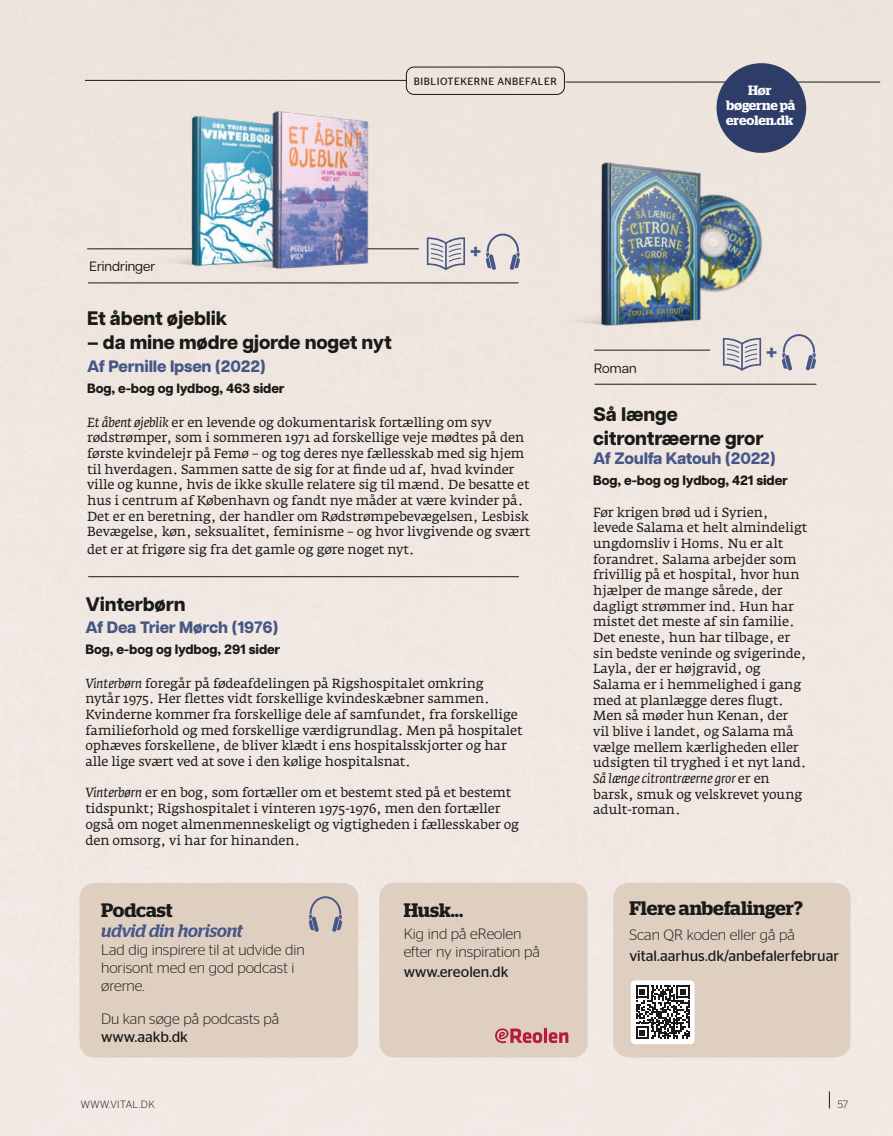
<style>
.page{position:relative;width:893px;height:1136px;background:#fff}
.page>*{position:absolute;margin:0;border:0;box-sizing:border-box;transform-origin:0 0}
.t1{font:800 19.5px/24px "Articulat CF";letter-spacing:-.01em;color:#1a1a18}
.t2{font:600 19.5px "Stag";color:#1a1a18}
.t3{font:700 19.5px "Articulat CF";color:#465687}
.t4{font:italic 500 18px "Stag";color:#465687}
.t5{font:800 16.5px "Articulat CF";letter-spacing:-.01em;color:#465687}
.t6{font:300 15px/18px "Stag Sans";color:#1a1a18}
.t7{font:15px/21px "Stag Sans Book 4";color:#1a1a18}
.t8{font:800 13.5px "Articulat CF";letter-spacing:-.01em;color:#1a1a18}
.t9{font:600 13.5px/15px "Stag";letter-spacing:-.005em;color:#fff;text-align:center}
.t10{font:13.5px "Articulat CF";color:#1a1a18}
.t11{font:13.05px/15.6px "Fedra Serif A Std";letter-spacing:-.01em;color:#1a1a18}
.t12{font:10.5px "Stag Sans Book 4";letter-spacing:.05em;color:#1a1a18}
.t13{font:10.5px "Stag Sans Light 7";letter-spacing:.05em;color:#1a1a18}
.t14{font:300 10.5px "Stag Sans";color:#1a1a18}
.s1{font-style:italic}
.s2{font-family:"Stag Sans Book 4";font-weight:400}
.s3{font-family:"Stag Sans";font-weight:300}
</style>
<div class="page">
<div style="left:0;top:0;width:893px;height:1135px;background:#f0e7e2"></div>
<div style="left:80px;top:882px;width:278px;height:175px;background:#decfc1;border-radius:15px"></div>
<hr style="left:85px;top:80px;width:321px;height:1px;background:#1a1a18">
<hr style="left:566px;top:82px;width:314px;height:1px;background:#1a1a18">
<div style="left:406px;top:67px;width:159px;height:28px;border:1px solid #1a1a18;border-radius:8px"></div>
<div style="left:613px;top:882px;width:237px;height:175px;background:#decfc1"></div>
<div style="left:379px;top:882px;width:209px;height:175px;background:#decfc1;border-radius:15px"></div>
<hr style="left:88px;top:282px;width:431px;height:1px;background:#1a1a18">
<hr style="left:87px;top:248px;width:332px;height:1px;background:#1a1a18">
<hr style="left:595px;top:384px;width:221px;height:1px;background:#1a1a18">
<hr style="left:594px;top:350px;width:116px;height:1px;background:#1a1a18">
<hr style="left:88px;top:576px;width:431px;height:1px;background:#1a1a18">
<img style="left:578px;top:142px;width:262px;height:206px">
<img style="left:554px;top:159px;width:157px;height:178px">
<img style="left:149px;top:113px;width:78px;height:173px">
<svg style="left:427px;top:237px;width:38px;height:33px"></svg>
<svg style="left:486px;top:233px;width:34px;height:37px"></svg>
<svg style="left:723px;top:338px;width:38px;height:33px"></svg>
<svg style="left:782px;top:334px;width:34px;height:36px"></svg>
<img style="left:227px;top:108px;width:151px;height:181px">
<div style="left:716px;top:63px;width:90px;height:90px;background:#2e3c68;border-radius:50%"></div>
<svg style="left:309px;top:896px;width:33px;height:35px"></svg>
<svg style="left:495px;top:1027px;width:73px;height:16px"></svg>
<div style="left:631px;top:980px;width:63px;height:64px;background:#fff;border-radius:4px"></div>
<svg style="left:636px;top:985px;width:53px;height:53px"></svg>
<svg style="left:829px;top:1091px;width:1px;height:17px"></svg>
<p class="t12" style="left:414px;top:75px;width:144px">BIBLIOTEKERNE ANBEFALER</p>
<p class="t9" style="left:726px;top:83px;width:71px">Hør bøgerne på ereolen.dk</p>
<h1 class="t3" style="left:470px;top:236px;width:13px">+</h1>
<p class="t10" style="left:90px;top:257px;width:67px">Erindringer</p>
<h3 class="t1" style="left:87px;top:306px;width:142px">Et åbent øjeblik</h3>
<h3 class="t1" style="left:87px;top:330px;width:306px">– da mine mødre gjorde noget nyt</h3>
<p class="t5" style="left:87px;top:354px;width:180px">Af Pernille Ipsen (2022)</p>
<p class="t8" style="left:87px;top:378px;width:199px">Bog, e-bog og lydbog, 463 sider</p>
<p class="t11" style="left:87px;top:414px;width:445px"><span class="s1">Et åbent øjeblik</span> er en levende og dokumentarisk fortælling om syv rødstrømper, som i sommeren 1971 ad forskellige veje mødtes på den første kvindelejr på Femø – og tog deres nye fællesskab med sig hjem til hverdagen. Sammen satte de sig for at finde ud af, hvad kvinder ville og kunne, hvis de ikke skulle relatere sig til mænd. De besatte et hus i centrum af København og fandt nye måder at være kvinder på.<br>Det er en beretning, der handler om Rødstrømpebevægelsen, Lesbisk Bevægelse, køn, seksualitet, feminisme – og hvor livgivende og svært</p>
<p class="t11" style="left:87px;top:542px;width:329px">det er at frigøre sig fra det gamle og gøre noget nyt.</p>
<h3 class="t1" style="left:85px;top:591px;width:102px">Vinterbørn</h3>
<p class="t5" style="left:85px;top:615px;width:194px">Af Dea Trier Mørch (1976)</p>
<p class="t8" style="left:85px;top:639px;width:196px">Bog, e-bog og lydbog, 291 sider</p>
<p class="t11" style="left:85px;top:675px;width:439px"><span class="s1">Vinterbørn</span> foregår på fødeafdelingen på Rigshospitalet omkring<br>nytår 1975. Her flettes vidt forskellige kvindeskæbner sammen.<br>Kvinderne kommer fra forskellige dele af samfundet, fra forskellige familieforhold og med forskellige værdigrundlag. Men på hospitalet ophæves forskellene, de bliver klædt i ens hospitalsskjorter og har alle lige svært ved at sove i den kølige hospitalsnat.</p>
<p class="t11" style="left:85px;top:785px;width:435px"><span class="s1">Vinterbørn</span> er en bog, som fortæller om et bestemt sted på et bestemt tidspunkt; Rigshospitalet i vinteren 1975-1976, men den fortæller også om noget almenmenneskeligt og vigtigheden i fællesskaber og den omsorg, vi har for hinanden.</p>
<h4 class="t2" style="left:101px;top:898px;width:73px">Podcast</h4>
<p class="t4" style="left:101px;top:919px;width:143px">udvid din horisont</p>
<p class="t6" style="left:101px;top:940px;width:205px">Lad dig inspirere til at udvide din horisont med en god podcast i ørerne.</p>
<p class="t6" style="left:101px;top:1009px;width:180px">Du kan søge på podcasts på <span class="s2">www.aakb.dk</span></p>
<h4 class="t2" style="left:404px;top:898px;width:61px">Husk...</h4>
<p class="t6" style="left:404px;top:924px;width:138px">Kig ind på eReolen efter ny inspiration på</p>
<p class="t7" style="left:404px;top:960px;width:106px">www.ereolen.dk</p>
<h1 class="t3" style="left:766px;top:337px;width:13px">+</h1>
<p class="t10" style="left:594px;top:358px;width:44px">Roman</p>
<h3 class="t1" style="left:593px;top:401px;width:172px">Så længe citrontræerne gror</h3>
<p class="t5" style="left:593px;top:446px;width:184px">Af Zoulfa Katouh (2022)</p>
<p class="t8" style="left:593px;top:470px;width:196px">Bog, e-bog og lydbog, 421 sider</p>
<p class="t11" style="left:593px;top:504px;width:216px">Før krigen brød ud i Syrien, levede Salama et helt almindeligt ungdomsliv i Homs. Nu er alt forandret. Salama arbejder som frivillig på et hospital, hvor hun hjælper de mange sårede, der dagligt strømmer ind. Hun har mistet det meste af sin familie.<br>Det eneste, hun har tilbage, er sin bedste veninde og svigerinde,<br>Layla, der er højgravid, og<br>Salama er i hemmelighed i gang med at planlægge deres flugt.<br>Men så møder hun Kenan, der vil blive i landet, og Salama må vælge mellem kærligheden eller udsigten til tryghed i et nyt land.<br><span class="s1">Så længe citrontræerne gror</span> er en barsk, smuk og velskrevet young adult-roman.</p>
<h4 class="t2" style="left:629px;top:897px;width:175px">Flere anbefalinger?</h4>
<p class="t7" style="left:629px;top:923px;width:211px"><span class="s3">Scan QR koden eller gå på </span>vital.aarhus.dk/anbefalerfebruar</p>
<p class="t13" style="left:81px;top:1098px;width:76px">WWW.VITAL.DK</p>
<p class="t14" style="left:838px;top:1098px;width:12px">57</p>
</div>
